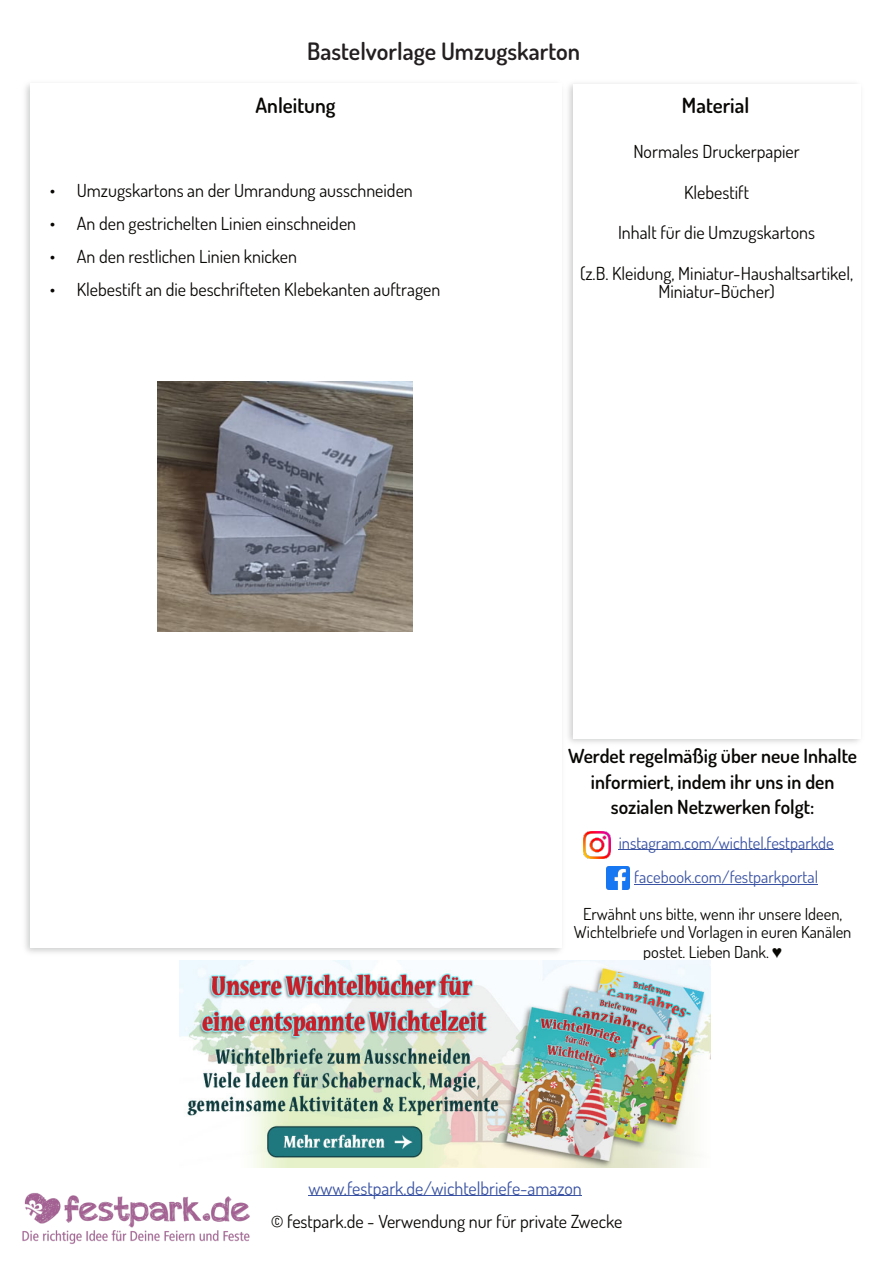
<style>
.page{position:relative;width:893px;height:1263px;background:#fff}
.page>*{position:absolute;margin:0;border:0;box-sizing:border-box;transform-origin:0 0}
.t1{font:600 24px "Dosis";color:#231f20}
.t2{font:600 21px "Dosis";color:#080704}
.t3{font:600 19.5px/25.5px "Dosis";color:#080704;text-align:center}
.t4{font:18px/18px "Dosis";color:#080704;text-align:center}
.t5{font:18px "Dosis";color:#3a53a3}
.t6{font:16.5px/18.9px "Dosis";color:#080704;text-align:center}
.t7{font:16.5px/34.5px "Dosis";color:#3a53a3;text-align:center}
.s1{font-family:"Arial"}
</style>
<div class="page">
<hr style="left:308px;top:1195px;width:274px;height:1px;background:#3a53a3">
<hr style="left:619px;top:849px;width:215px;height:1px;background:#3a53a3">
<hr style="left:634px;top:884px;width:184px;height:1px;background:#3a53a3">
<img style="left:607px;top:866px;width:23px;height:23px">
<img style="left:583px;top:831px;width:27px;height:28px">
<img style="left:180px;top:961px;width:530px;height:206px">
<img style="left:23px;top:1193px;width:226px;height:51px">
<img style="left:158px;top:382px;width:255px;height:249px">
<h1 class="t1" style="left:307px;top:36px;width:274px">Bastelvorlage Umzugskarton</h1>
<p class="t2" style="left:255px;top:92px;width:82px">Anleitung</p>
<p class="t2" style="left:682px;top:92px;width:69px">Material</p>
<p class="t4" style="left:50px;top:181px;width:364px">• Umzugskartons an der Umrandung ausschneiden</p>
<p class="t4" style="left:50px;top:214px;width:308px">• An den gestrichelten Linien einschneiden</p>
<p class="t4" style="left:50px;top:247px;width:249px">• An den restlichen Linien knicken</p>
<p class="t4" style="left:50px;top:280px;width:392px">• Klebestift an die beschrifteten Klebekanten auftragen</p>
<p class="t4" style="left:633px;top:142px;width:168px">Normales Druckerpapier</p>
<p class="t4" style="left:684px;top:182px;width:66px">Klebestift</p>
<p class="t4" style="left:618px;top:223px;width:199px">Inhalt für die Umzugskartons</p>
<p class="t4" style="left:580px;top:263px;width:275px">(z.B. Kleidung, Miniatur-Haushaltsartikel,<br>Miniatur-Bücher)</p>
<p class="t3" style="left:568px;top:743px;width:290px">Werdet regelmäßig über neue Inhalte informiert, indem ihr uns in den sozialen Netzwerken folgt:</p>
<p class="t7" style="left:619px;top:825px;width:217px">instagram.com/wichtel.festparkde facebook.com/festparkportal</p>
<p class="t6" style="left:574px;top:904px;width:279px">Erwähnt uns bitte, wenn ihr unsere Ideen,<br>Wichtelbriefe und Vorlagen in euren Kanälen postet. Lieben Dank. <span class="s1">♥</span></p>
<p class="t5" style="left:308px;top:1176px;width:275px">www.festpark.de/wichtelbriefe-amazon</p>
<p class="t4" style="left:271px;top:1212px;width:353px">© festpark.de - Verwendung nur für private Zwecke</p>
</div>
